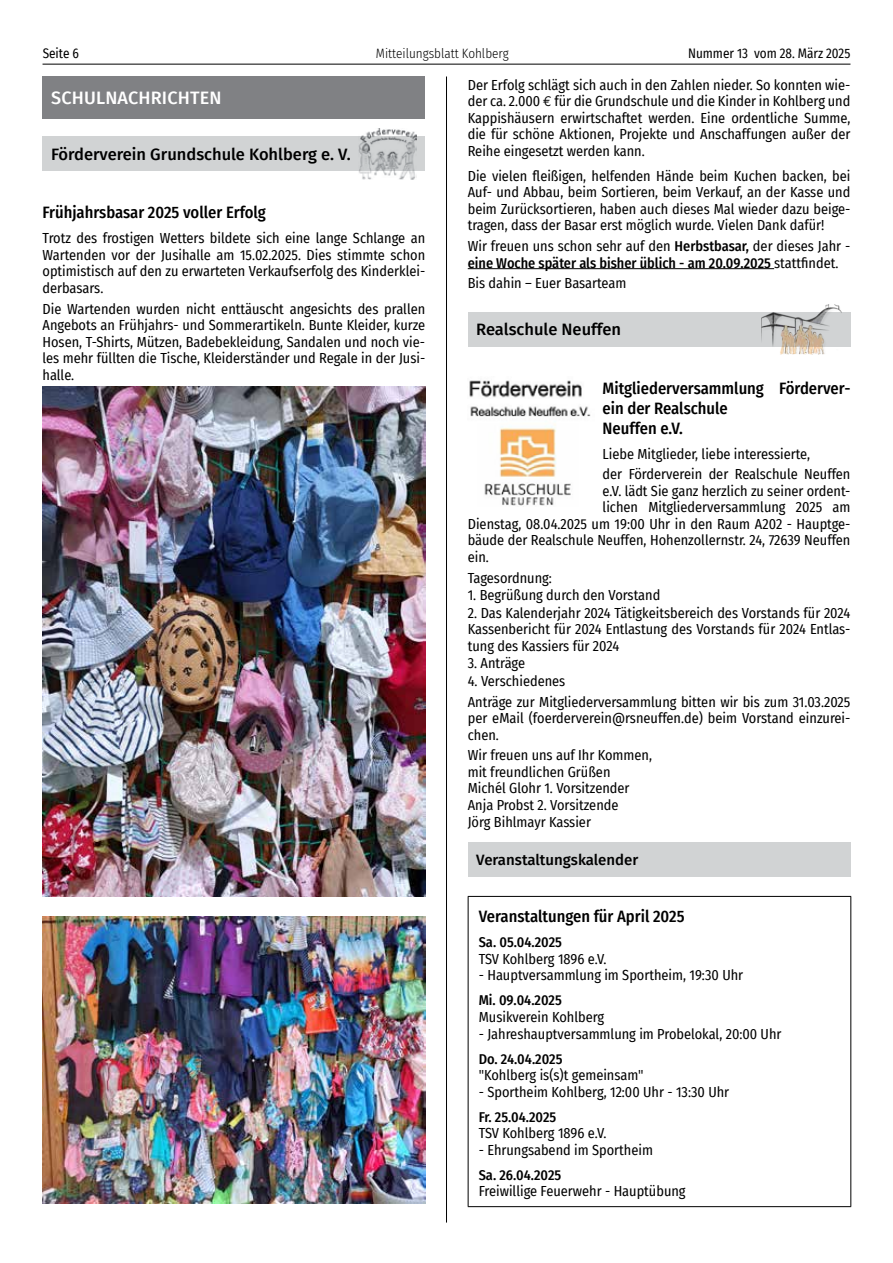
<style>
.page{position:relative;width:893px;height:1263px;background:#fff}
.page>*{position:absolute;margin:0;border:0;box-sizing:border-box;transform-origin:0 0}
.t1{font:500 18px "Fira Sans";letter-spacing:.01em;color:#fff}
.t2{font:500 16.5px/19.8px "Fira Sans Condensed";color:#000}
.t3{font:500 16.5px "Fira Sans";color:#000}
.t4{font:500 15px "Fira Sans";color:#000}
.t5{font:14.25px/16.5px "Fira Sans Condensed";color:#000;text-align:justify}
.t6{font:500 14.25px/16.5px "Fira Sans Condensed";color:#000}
.t7{font:13.5px "Fira Sans Condensed";color:#000}
.t8{font:300 13.5px "Fira Sans Condensed";color:#000}
.s1{font-family:"Euro Mono"}
.s2{font-weight:400}
</style>
<div class="page">
<hr style="left:43px;top:64px;width:807px;height:1px;background:#000">
<hr style="left:446px;top:77px;width:1px;height:1145px;background:#000">
<div style="left:43px;top:76px;width:382px;height:43px;background:#808184"></div>
<div style="left:43px;top:137px;width:382px;height:34px;background:#d1d3d4"></div>
<img style="left:358px;top:128px;width:59px;height:51px">
<img style="left:43px;top:387px;width:382px;height:510px">
<img style="left:43px;top:917px;width:382px;height:287px">
<hr style="left:468px;top:268px;width:306px;height:1px;background:#000">
<div style="left:468px;top:312px;width:382px;height:34px;background:#d1d3d4"></div>
<img style="left:761px;top:304px;width:81px;height:50px">
<img style="left:469px;top:380px;width:122px;height:126px">
<div style="left:468px;top:842px;width:382px;height:34px;background:#d1d3d4"></div>
<hr style="left:468px;top:896px;width:383px;height:1px;background:#000">
<hr style="left:468px;top:897px;width:1px;height:309px;background:#000">
<hr style="left:850px;top:897px;width:1px;height:309px;background:#000">
<hr style="left:468px;top:1206px;width:383px;height:1px;background:#000">
<p class="t7" style="left:43px;top:43px;width:38px">Seite 6</p>
<p class="t8" style="left:376px;top:44px;width:134px">Mitteilungsblatt Kohlberg</p>
<p class="t7" style="left:688px;top:43px;width:164px">Nummer 13 vom 28. März 2025</p>
<p class="t1" style="left:51px;top:83px;width:172px">SCHULNACHRICHTEN</p>
<p class="t5" style="left:468px;top:76px;width:384px">Der Erfolg schlägt sich auch in den Zahlen nieder. So konnten wie&shy;der ca. 2.000 <span class="s1">€</span> für die Grundschule und die Kinder in Kohlberg und Kappishäusern erwirtschaftet werden. Eine ordentliche Summe, die für schöne Aktionen, Projekte und Anschaffungen außer der Reihe eingesetzt werden kann.</p>
<p class="t5" style="left:468px;top:167px;width:384px">Die vielen fleißigen, helfenden Hände beim Kuchen backen, bei Auf- und Abbau, beim Sortieren, beim Verkauf, an der Kasse und beim Zurücksortieren, haben auch dieses Mal wieder dazu beige&shy;tragen, dass der Basar erst möglich wurde. Vielen Dank dafür!</p>
<p class="t6" style="left:468px;top:237px;width:384px"><span class="s2">Wir freuen uns schon sehr auf den</span> Herbstbasar, <span class="s2">der dieses Jahr - </span>eine Woche später als bisher üblich - am 20.09.2025 <span class="s2">stattfindet.</span></p>
<p class="t5" style="left:468px;top:275px;width:160px">Bis dahin – Euer Basarteam</p>
<p class="t3" style="left:476px;top:316px;width:146px">Realschule Neuffen</p>
<p class="t3" style="left:51px;top:141px;width:301px">Förderverein Grundschule Kohlberg e. V.</p>
<p class="t2" style="left:43px;top:202px;width:225px">Frühjahrsbasar 2025 voller Erfolg</p>
<p class="t5" style="left:43px;top:230px;width:384px">Trotz des frostigen Wetters bildete sich eine lange Schlange an Wartenden vor der Jusihalle am 15.02.2025. Dies stimmte schon optimistisch auf den zu erwarteten Verkaufserfolg des Kinderklei&shy;derbasars.</p>
<p class="t5" style="left:43px;top:300px;width:384px">Die Wartenden wurden nicht enttäuscht angesichts des prallen Angebots an Frühjahrs- und Sommerartikeln. Bunte Kleider, kurze Hosen, T-Shirts, Mützen, Badebekleidung, Sandalen und noch vie&shy;les mehr füllten die Tische, Kleiderständer und Regale in der Jusi&shy;halle.</p>
<p class="t2" style="left:603px;top:378px;width:249px">Mitgliederversammlung Förderver&shy;ein der Realschule<br>Neuffen e.V.</p>
<p class="t5" style="left:603px;top:443px;width:249px;line-height:20.7px">Liebe Mitglieder, liebe interessierte,<br>der Förderverein der Realschule Neuffen</p>
<p class="t5" style="left:603px;top:482px;width:249px">e.V. lädt Sie ganz herzlich zu seiner ordent-</p>
<p class="t5" style="left:603px;top:499px;width:249px">lichen Mitgliederversammlung 2025 am</p>
<p class="t5" style="left:468px;top:515px;width:384px">Dienstag, 08.04.2025 um 19:00 Uhr in den Raum A202 - Hauptge-</p>
<p class="t5" style="left:468px;top:532px;width:384px">bäude der Realschule Neuffen, Hohenzollernstr. 24, 72639 Neuffen</p>
<p class="t5" style="left:468px;top:548px;width:23px">ein.</p>
<p class="t5" style="left:468px;top:569px;width:86px">Tagesordnung:</p>
<p class="t5" style="left:468px;top:587px;width:194px">1. Begrüßung durch den Vorstand</p>
<p class="t5" style="left:468px;top:604px;width:384px">2. Das Kalenderjahr 2024 Tätigkeitsbereich des Vorstands für 2024<br>Kassenbericht für 2024 Entlastung des Vorstands für 2024 Entlas&shy;tung des Kassiers für 2024</p>
<p class="t5" style="left:468px;top:655px;width:59px">3. Anträge</p>
<p class="t5" style="left:468px;top:670px;width:384px;line-height:20.7px">4. Verschiedenes<br>Anträge zur Mitgliederversammlung bitten wir bis zum 31.03.2025</p>
<p class="t5" style="left:468px;top:710px;width:384px">per eMail (foerderverein@rsneuffen.de) beim Vorstand einzurei&shy;chen.</p>
<p class="t5" style="left:468px;top:747px;width:186px;text-align:left">Wir freuen uns auf Ihr Kommen, mit freundlichen Grüßen<br>Michél Glohr 1. Vorsitzender<br>Anja Probst 2. Vorsitzende<br>Jörg Bihlmayr Kassier</p>
<p class="t4" style="left:476px;top:847px;width:164px">Veranstaltungskalender</p>
<p class="t2" style="left:479px;top:906px;width:207px">Veranstaltungen für April 2025</p>
<p class="t6" style="left:479px;top:933px;width:85px">Sa. 05.04.2025</p>
<p class="t5" style="left:479px;top:950px;width:129px">TSV Kohlberg 1896 e.V.</p>
<p class="t5" style="left:479px;top:967px;width:266px">- Hauptversammlung im Sportheim, 19:30 Uhr</p>
<p class="t6" style="left:479px;top:991px;width:85px">Mi. 09.04.2025</p>
<p class="t5" style="left:479px;top:1008px;width:127px">Musikverein Kohlberg</p>
<p class="t5" style="left:479px;top:1025px;width:304px">- Jahreshauptversammlung im Probelokal, 20:00 Uhr</p>
<p class="t6" style="left:479px;top:1049px;width:85px">Do. 24.04.2025</p>
<p class="t5" style="left:479px;top:1066px;width:166px">"Kohlberg is(s)t gemeinsam"</p>
<p class="t5" style="left:479px;top:1083px;width:252px">- Sportheim Kohlberg, 12:00 Uhr - 13:30 Uhr</p>
<p class="t6" style="left:479px;top:1107px;width:79px">Fr. 25.04.2025</p>
<p class="t5" style="left:479px;top:1124px;width:129px">TSV Kohlberg 1896 e.V.</p>
<p class="t5" style="left:479px;top:1141px;width:176px">- Ehrungsabend im Sportheim</p>
<p class="t6" style="left:479px;top:1165px;width:84px">Sa. 26.04.2025</p>
<p class="t5" style="left:479px;top:1182px;width:208px">Freiwillige Feuerwehr - Hauptübung</p>
</div>
